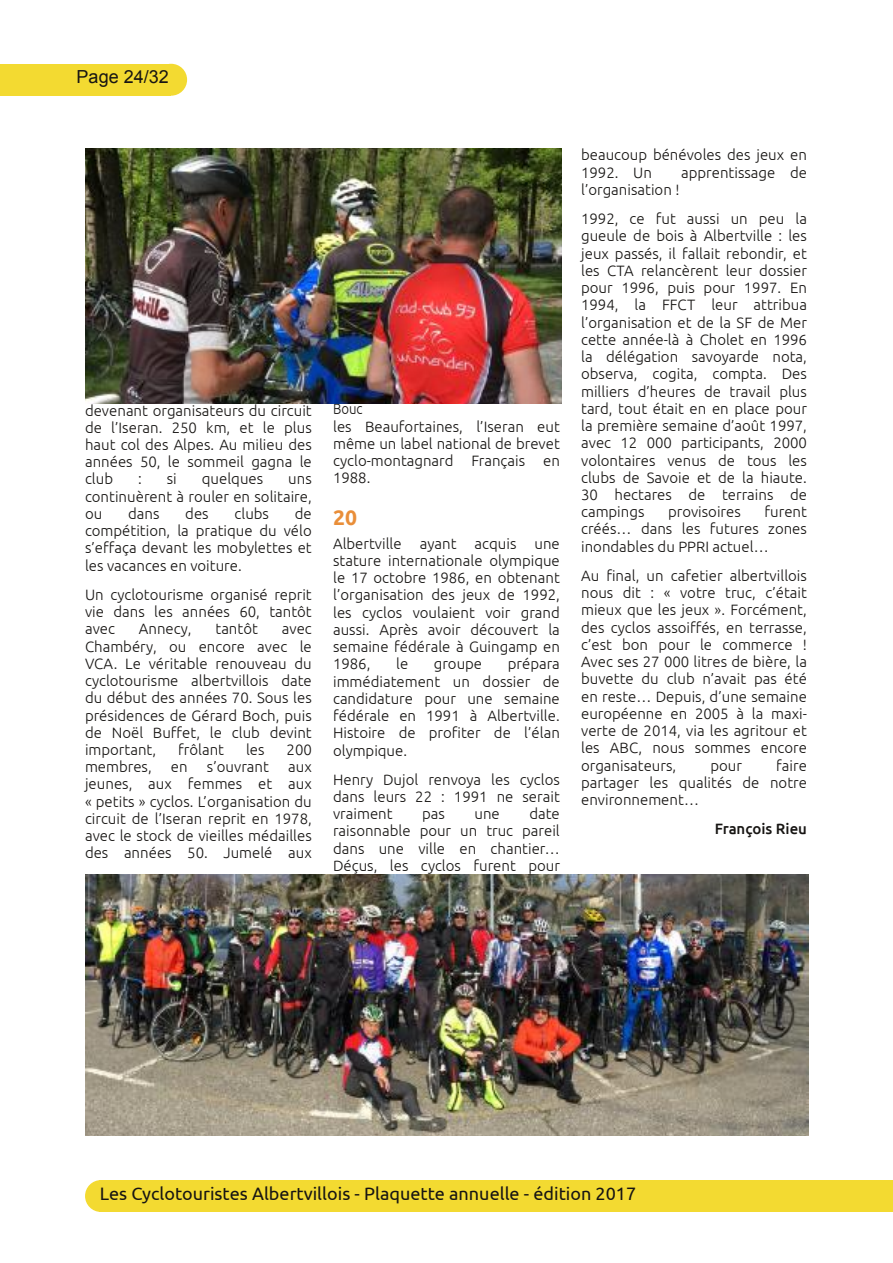
<style>
.page{position:relative;width:893px;height:1263px;background:#fff}
.page>*{position:absolute;margin:0;border:0;box-sizing:border-box;transform-origin:0 0}
.t1{font:700 21px "Ubuntu";color:#e98e39}
.t2{font:18px "Ubuntu";color:#171513}
.t3{font:18px "Arial";color:#171513}
.t4{font:300 15px/17.2px "Ubuntu";color:#171513;text-align:justify}
.t5{font:300 15px/17.2px "Ubuntu";color:#171513;scale:.88 1}
.t6{font:500 15px "Ubuntu";color:#171513}
</style>
<div class="page">
<div style="left:155px;top:64px;width:32px;height:32px;background:#f3da31;border-radius:50%"></div>
<div style="left:0;top:64px;width:171px;height:32px;background:#f3da31"></div>
<div style="left:85px;top:1180px;width:32px;height:32px;background:#f3da31;border-radius:50%"></div>
<div style="left:99px;top:1180px;width:794px;height:32px;background:#f3da31"></div>
<img style="left:85px;top:149px;width:476px;height:255px">
<img style="left:85px;top:875px;width:723px;height:260px">
<p class="t3" style="left:77px;top:67px;width:94px">Page 24/32</p>
<p class="t4" style="left:85px;top:401px;width:228px">devenant organisateurs du circuit de l’Iseran. 250 km, et le plus haut col des Alpes. Au milieu des années 50, le sommeil gagna le club</p>
<p class="t4" style="left:138px;top:470px;width:5px">:</p>
<p class="t4" style="left:167px;top:470px;width:12px">si</p>
<p class="t4" style="left:202px;top:470px;width:63px">quelques</p>
<p class="t4" style="left:85px;top:470px;width:228px;text-indent:203px">uns continuèrent à rouler en solitaire, ou</p>
<p class="t4" style="left:85px;top:505px;width:228px;text-indent:210px">de compétition, la pratique du vélo s’effaça devant les mobylettes et les vacances en voiture.</p>
<p class="t4" style="left:85px;top:586px;width:228px">Un cyclotourisme organisé reprit vie dans les années 60, tantôt avec</p>
<p class="t4" style="left:128px;top:505px;width:33px">dans</p>
<p class="t4" style="left:185px;top:505px;width:25px">des</p>
<p class="t4" style="left:235px;top:505px;width:36px">clubs</p>
<p class="t4" style="left:139px;top:620px;width:54px">Annecy,</p>
<p class="t4" style="left:215px;top:620px;width:44px">tantôt</p>
<p class="t4" style="left:85px;top:620px;width:228px;text-indent:197px">avec Chambéry, ou encore avec le VCA. Le véritable renouveau du cyclotourisme albertvillois date du début des années 70. Sous les présidences de Gérard Boch, puis de Noël Buffet, le club devint important,</p>
<p class="t4" style="left:178px;top:741px;width:47px">frôlant</p>
<p class="t4" style="left:246px;top:741px;width:20px">les</p>
<p class="t4" style="left:287px;top:741px;width:27px">200</p>
<p class="t4" style="left:85px;top:758px;width:68px">membres,</p>
<p class="t4" style="left:171px;top:758px;width:18px">en</p>
<p class="t4" style="left:207px;top:758px;width:63px">s’ouvrant</p>
<p class="t4" style="left:85px;top:758px;width:228px;text-indent:203px">aux jeunes, aux femmes et aux « petits » cyclos. L’organisation du circuit de l’Iseran reprit en 1978, avec le stock de vieilles médailles des années 50. Jumelé aux</p>
<p class="t5" style="left:333px;top:400px;width:259px">Bouc<br>les Beaufortaines, l’Iseran eut même un label national de brevet cyclo-montagnard Français en<br>1988.</p>
<h1 class="t1" style="left:333px;top:506px;width:25px">20</h1>
<p class="t4" style="left:333px;top:534px;width:228px">Albertville ayant acquis une stature internationale olympique le 17 octobre 1986, en obtenant l’organisation des jeux de 1992, les cyclos voulaient voir grand aussi. Après avoir découvert la semaine fédérale à Guingamp en 1986,</p>
<p class="t4" style="left:396px;top:655px;width:14px">le</p>
<p class="t4" style="left:434px;top:655px;width:50px">groupe</p>
<p class="t4" style="left:333px;top:655px;width:228px;text-indent:175px">prépara immédiatement un dossier de candidature pour une semaine fédérale en 1991 à Albertville.<br>Histoire de profiter de l’élan olympique.</p>
<p class="t4" style="left:333px;top:770px;width:228px">Henry Dujol renvoya les cyclos dans leurs 22 : 1991 ne serait vraiment</p>
<p class="t4" style="left:333px;top:805px;width:228px;text-indent:196px">date raisonnable pour un truc pareil dans une ville en chantier… Déçus, les cyclos furent pour</p>
<p class="t4" style="left:422px;top:805px;width:24px">pas</p>
<p class="t4" style="left:475px;top:805px;width:27px">une</p>
<p class="t4" style="left:581px;top:146px;width:227px">beaucoup bénévoles des jeux en<br>1992. Un</p>
<p class="t4" style="left:681px;top:163px;width:127px">apprentissage de</p>
<p class="t4" style="left:581px;top:175px;width:227px;line-height:29.2px">l’organisation !<br>1992, ce fut aussi un peu la</p>
<p class="t4" style="left:581px;top:227px;width:227px">gueule de bois à Albertville : les jeux passés, il fallait rebondir, et les CTA relancèrent leur dossier pour 1996, puis pour 1997. En 1994, la FFCT leur attribua l’organisation et de la SF de Mer cette année-là à Cholet en 1996 la délégation savoyarde nota, observa, cogita, compta. Des milliers d’heures de travail plus tard, tout était en en place pour la première semaine d’août 1997, avec 12 000 participants, 2000 volontaires venus de tous les clubs de Savoie et de la hiaute.<br>30 hectares de terrains de campings</p>
<p class="t4" style="left:581px;top:503px;width:227px;text-indent:183px">furent créés… dans les futures zones inondables du PPRI actuel…</p>
<p class="t4" style="left:581px;top:567px;width:227px">Au final, un cafetier albertvillois nous dit : « votre truc, c’était mieux que les jeux ». Forcément, des cyclos assoiffés, en terrasse, c’est bon pour le commerce !<br>Avec ses 27 000 litres de bière, la buvette du club n’avait pas été en reste… Depuis, d’une semaine européenne en 2005 à la maxi&shy;verte de 2014, via les agritour et les ABC, nous sommes encore organisateurs,</p>
<p class="t4" style="left:668px;top:503px;width:74px">provisoires</p>
<p class="t4" style="left:581px;top:756px;width:227px;text-indent:195px">faire partager les qualités de notre environnement…</p>
<p class="t6" style="left:715px;top:820px;width:94px">François Rieu</p>
<p class="t4" style="left:710px;top:756px;width:33px">pour</p>
<p class="t2" style="left:100px;top:1184px;width:538px">Les Cyclotouristes Albertvillois - Plaquette annuelle - édition 2017</p>
</div>
